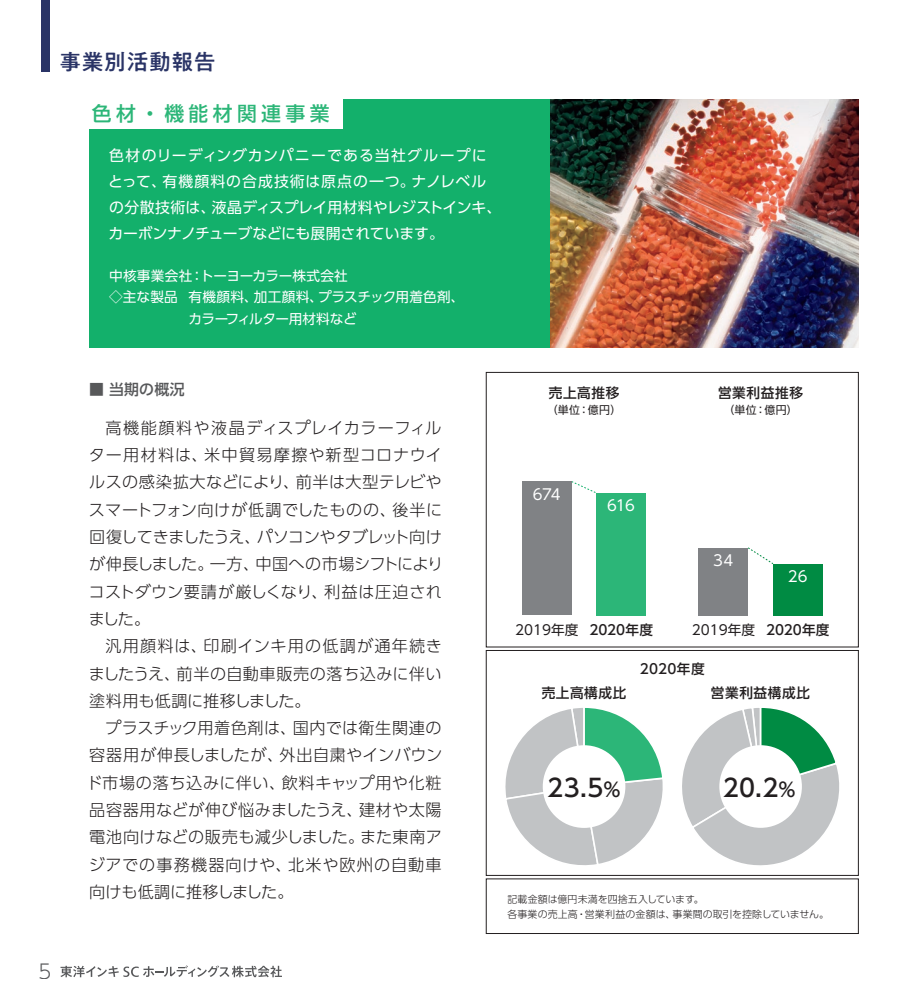
<style>
.page{position:relative;width:908px;height:1008px;background:#fff}
.page>*{position:absolute;margin:0;border:0;box-sizing:border-box;transform-origin:0 0}
.t1{font:500 24.32px "UD Shin Go Pr 6 N";color:#231f20}
.t2{font:500 21.88px "PA1 Gothic Std N";letter-spacing:.025em;color:#2a3466}
.t3{font:500 19.78px "UD Shin Go Pr 6 N";letter-spacing:.22em;color:#2cb678}
.t4{font:300 19.78px "MO Clear Tone SG";color:#57585a}
.t5{font:300 16.1px/27.3px "UD Shin Go Pr 6 N";letter-spacing:.025em;color:#231f20;text-align:justify}
.t6{font:14.88px/26.1px "UD Shin Go Pr 6 N";letter-spacing:.01em;color:#fff}
.t7{font:500 14.88px "UD Shin Go Pr 6 N";letter-spacing:.015em;color:#57585a}
.t8{font:500 13.65px "UD Shin Go Pr 6 N";letter-spacing:.04em;color:#231f20}
.t9{font:13.65px "UD Shin Go Pr 6 N";letter-spacing:-.005em;color:#fff}
.t10{font:13.65px "UD Shin Go Pr 6 N";color:#231f20}
.t11{font:13.65px "UD Shin Go Pr 6 N";letter-spacing:.015em;color:#fff}
.t12{font:13.65px "UD Shin Go Pr 6 N";letter-spacing:-.025em;color:#fff}
.t13{font:10.85px "UD Shin Go Pr 6 N";letter-spacing:.04em;color:#231f20}
.t14{font:300 9.97px/14.9px "UD Shin Go Pr 6 N";letter-spacing:.01em;color:#231f20}
.s1{font-weight:500}
.s2{font-size:19.43px}
</style>
<div class="page">
<svg style="left:60px;top:965px;width:222px;height:11px"></svg>
<div style="left:486px;top:372px;width:372px;height:275px;border:1px solid #231f20"></div>
<div style="left:486px;top:650px;width:372px;height:225px;border:1px solid #231f20"></div>
<svg style="left:748px;top:547px;width:25px;height:17px"></svg>
<div style="left:773px;top:563px;width:49px;height:52px;background:#008b43"></div>
<div style="left:698px;top:547px;width:50px;height:68px;background:#808285"></div>
<svg style="left:571px;top:481px;width:25px;height:13px"></svg>
<div style="left:522px;top:481px;width:49px;height:134px;background:#808285"></div>
<div style="left:596px;top:493px;width:50px;height:122px;background:#2cb678"></div>
<svg style="left:499px;top:708px;width:350px;height:166px"></svg>
<div style="left:543px;top:745px;width:82px;height:82px;background:#fff;border-radius:50%"></div>
<div style="left:719px;top:744px;width:83px;height:83px;background:#fff;border-radius:50%"></div>
<div style="left:89px;top:99px;width:472px;height:248px;background:#13b06b"></div>
<div style="left:89px;top:99px;width:254px;height:30px;background:#fff"></div>
<img style="left:551px;top:99px;width:307px;height:248px">
<div style="left:41px;top:0;width:9px;height:72px;background:#2a3466"></div>
<h2 class="t2" style="left:60px;top:48px;width:158px">事業別活動報告</h2>
<p class="t3" style="left:92px;top:97px;width:239px">色材・機能材関連事業</p>
<p class="t6" style="left:108px;top:142px;width:395px">色材のリーディングカンパニーである当社グループにとって、有機顔料の合成技術は原点の一つ。ナノレベルの分散技術は、液晶ディスプレイ用材料やレジストインキ、カーボンナノチューブなどにも展開されています。</p>
<p class="t11" style="left:109px;top:265px;width:240px">中核事業会社：トーヨーカラー株式会社</p>
<p class="t9" style="left:109px;top:286px;width:357px">◇主な製品 有機顔料、加工顔料、プラスチック用着色剤、</p>
<p class="t12" style="left:188px;top:307px;width:170px">カラーフィルター用材料など</p>
<p class="t4" style="left:38px;top:957px;width:14px">5</p>
<p class="t7" style="left:89px;top:377px;width:97px">■ 当期の概況</p>
<p class="t5" style="left:89px;top:413px;width:356px;text-indent:17px">高機能顔料や液晶ディスプレイカラーフィルター用材料は、米中貿易摩擦や新型コロナウイルスの感染拡大などにより、前半は大型テレビやスマートフォン向けが低調でしたものの、後半に回復してきましたうえ、パソコンやタブレット向けが伸長しました。一方、中国への市場シフトによりコストダウン要請が厳しくなり、利益は圧迫されました。</p>
<p class="t5" style="left:89px;top:631px;width:355px;text-indent:17px">汎用顔料は、印刷インキ用の低調が通年続きましたうえ、前半の自動車販売の落ち込みに伴い塗料用も低調に推移しました。</p>
<p class="t5" style="left:87px;top:713px;width:357px;text-indent:19px">プラスチック用着色剤は、国内では衛生関連の容器用が伸長しましたが、外出自粛やインバウンド市場の落ち込みに伴い、飲料キャップ用や化粧品容器用などが伸び悩みましたうえ、建材や太陽電池向けなどの販売も減少しました。また東南アジアでの事務機器向けや、北米や欧州の自動車向けも低調に推移しました。</p>
<p class="t8" style="left:549px;top:381px;width:72px">売上高推移</p>
<p class="t13" style="left:547px;top:401px;width:76px">（単位：億円）</p>
<p class="t6" style="left:533px;top:480px;width:29px">674</p>
<p class="t6" style="left:607px;top:491px;width:29px">616</p>
<p class="t10" style="left:515px;top:619px;width:139px">2019年度 <span class="s1">2020年度</span></p>
<p class="t8" style="left:718px;top:381px;width:86px">営業利益推移</p>
<p class="t13" style="left:723px;top:401px;width:76px">（単位：億円）</p>
<p class="t6" style="left:713px;top:546px;width:22px">34</p>
<p class="t6" style="left:788px;top:562px;width:21px">26</p>
<p class="t10" style="left:692px;top:619px;width:65px">2019年度</p>
<p class="t8" style="left:766px;top:619px;width:65px">2020年度</p>
<p class="t8" style="left:542px;top:681px;width:86px">売上高構成比</p>
<p class="t8" style="left:640px;top:657px;width:66px">2020年度</p>
<p class="t8" style="left:711px;top:681px;width:101px">営業利益構成比</p>
<h1 class="t1" style="left:547px;top:767px;width:75px">23.5<span class="s2">%</span></h1>
<h1 class="t1" style="left:723px;top:767px;width:74px">20.2<span class="s2">%</span></h1>
<p class="t14" style="left:507px;top:890px;width:323px">記載金額は億円未満を四捨五入しています。<br>各事業の売上高・営業利益の金額は、事業間の取引を控除していません。</p>
</div>
